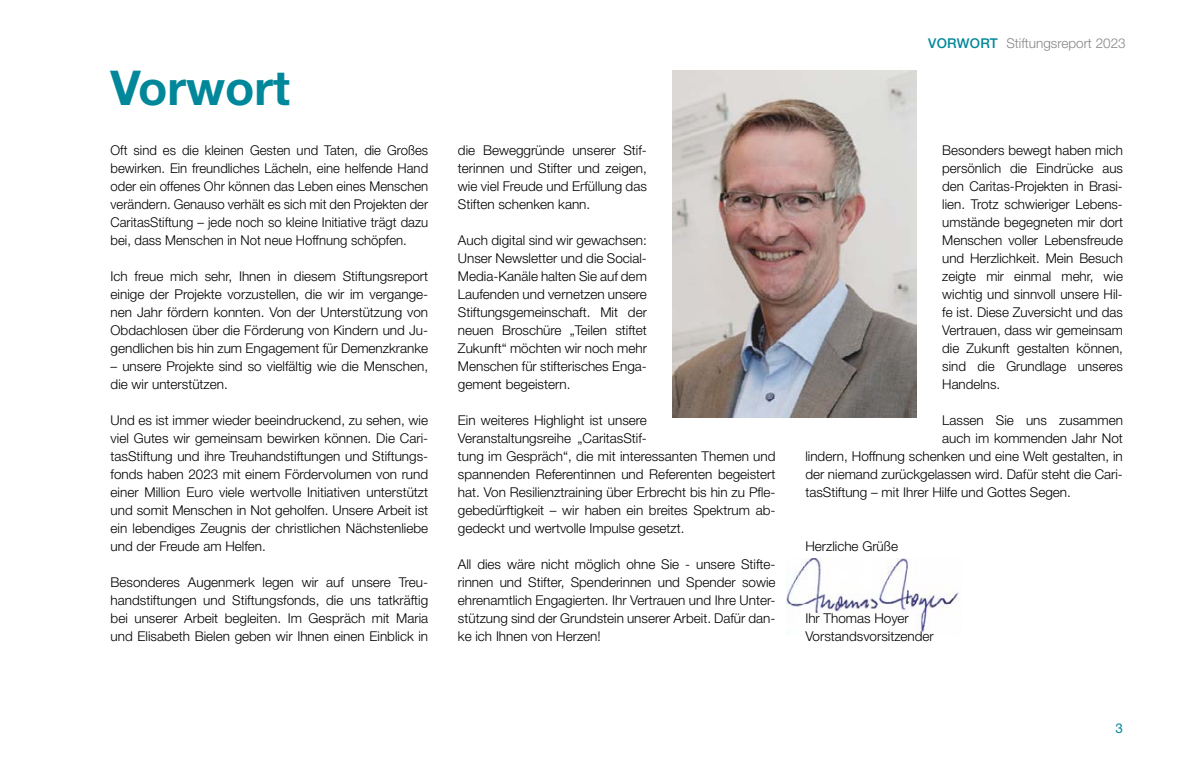
<style>
.page{position:relative;width:1191px;height:766px;background:#fff}
.page>*{position:absolute;margin:0;border:0;box-sizing:border-box;transform-origin:0 0}
.t1{font:700 48px "Helvetica Neue LT Pro";color:#00879a}
.t2{font:300 13.5px/18px "Helvetica Neue LT Pro";color:#000;text-align:justify}
.t3{font:300 13.5px "Helvetica Neue LT Pro";color:#878787}
.t4{font:13.5px "Helvetica Neue LT Pro";color:#00879a}
.s1{font-weight:500;color:#00879a}
</style>
<div class="page">
<img style="left:786px;top:558px;width:173px;height:74px">
<img style="left:672px;top:70px;width:244px;height:347px">
<h1 class="t1" style="left:111px;top:58px;width:181px">Vorwort</h1>
<p class="t2" style="left:111px;top:141px;width:319px">Oft sind es die kleinen Gesten und Taten, die Großes bewirken. Ein freundliches Lächeln, eine helfende Hand oder ein offenes Ohr können das Leben eines Menschen verändern. Genauso verhält es sich mit den Projekten der CaritasStiftung – jede noch so kleine Initiative trägt dazu bei, dass Menschen in Not neue Hoffnung schöpfen.</p>
<p class="t2" style="left:111px;top:267px;width:319px">Ich freue mich sehr, Ihnen in diesem Stiftungsreport einige der Projekte vorzustellen, die wir im vergange&shy;nen Jahr fördern konnten. Von der Unterstützung von Obdachlosen über die Förderung von Kindern und Ju&shy;gendlichen bis hin zum Engagement für Demenzkranke</p>
<p class="t2" style="left:111px;top:357px;width:319px">– unsere Projekte sind so vielfältig wie die Menschen, die wir unterstützen.</p>
<p class="t2" style="left:111px;top:411px;width:319px">Und es ist immer wieder beeindruckend, zu sehen, wie viel Gutes wir gemeinsam bewirken können. Die Cari&shy;tasStiftung und ihre Treuhandstiftungen und Stiftungs&shy;fonds haben 2023 mit einem Fördervolumen von rund einer Million Euro viele wertvolle Initiativen unterstützt und somit Menschen in Not geholfen. Unsere Arbeit ist ein lebendiges Zeugnis der christlichen Nächstenliebe und der Freude am Helfen.</p>
<p class="t2" style="left:111px;top:573px;width:319px">Besonderes Augenmerk legen wir auf unsere Treu&shy;handstiftungen und Stiftungsfonds, die uns tatkräftig bei unserer Arbeit begleiten. Im Gespräch mit Maria und Elisabeth Bielen geben wir Ihnen einen Einblick in</p>
<p class="t2" style="left:458px;top:141px;width:190px">die Beweggründe unserer Stif&shy;terinnen und Stifter und zeigen, wie viel Freude und Erfüllung das Stiften schenken kann.</p>
<p class="t2" style="left:458px;top:231px;width:190px">Auch digital sind wir gewachsen:<br>Unser Newsletter und die Social-Media-Kanäle halten Sie auf dem Laufenden und vernetzen unsere Stiftungsgemeinschaft. Mit der neuen Broschüre „Teilen stiftet Zukunft“ möchten wir noch mehr Menschen für stifterisches Enga&shy;gement begeistern.</p>
<p class="t2" style="left:458px;top:411px;width:319px;text-align:left">Ein weiteres Highlight ist unsere<br>Veranstaltungsreihe „CaritasStif-<br>tung im Gespräch“, die mit interessanten Themen und spannenden Referentinnen und Referenten begeistert hat. Von Resilienztraining über Erbrecht bis hin zu Pfle&shy;gebedürftigkeit – wir haben ein breites Spektrum ab&shy;gedeckt und wertvolle Impulse gesetzt.</p>
<p class="t2" style="left:458px;top:555px;width:319px">All dies wäre nicht möglich ohne Sie - unsere Stifte&shy;rinnen und Stifter, Spenderinnen und Spender sowie ehrenamtlich Engagierten. Ihr Vertrauen und Ihre Unter&shy;stützung sind der Grundstein unserer Arbeit. Dafür dan&shy;ke ich Ihnen von Herzen!</p>
<p class="t3" style="left:928px;top:35px;width:199px"><span class="s1">VORWORT</span> Stiftungsreport 2023</p>
<p class="t2" style="left:942px;top:141px;width:182px">Besonders bewegt haben mich persönlich die Eindrücke aus den Caritas-Projekten in Brasi&shy;lien. Trotz schwieriger Lebens&shy;umstände begegneten mir dort Menschen voller Lebensfreude und Herzlichkeit. Mein Besuch zeigte mir einmal mehr, wie wichtig und sinnvoll unsere Hil&shy;fe ist. Diese Zuversicht und das Vertrauen, dass wir gemeinsam die Zukunft gestalten können, sind die Grundlage unseres Handelns.</p>
<p class="t2" style="left:942px;top:411px;width:182px">Lassen Sie uns zusammen</p>
<p class="t2" style="left:942px;top:429px;width:182px">auch im kommenden Jahr Not</p>
<p class="t2" style="left:805px;top:447px;width:319px">lindern, Hoffnung schenken und eine Welt gestalten, in</p>
<p class="t2" style="left:805px;top:465px;width:319px">der niemand zurückgelassen wird. Dafür steht die Cari-</p>
<p class="t2" style="left:805px;top:483px;width:267px">tasStiftung – mit Ihrer Hilfe und Gottes Segen.</p>
<p class="t2" style="left:805px;top:537px;width:94px">Herzliche Grüße</p>
<p class="t2" style="left:805px;top:609px;width:130px">Ihr Thomas Hoyer<br>Vorstandsvorsitzender</p>
<p class="t4" style="left:1115px;top:719px;width:9px">3</p>
</div>
